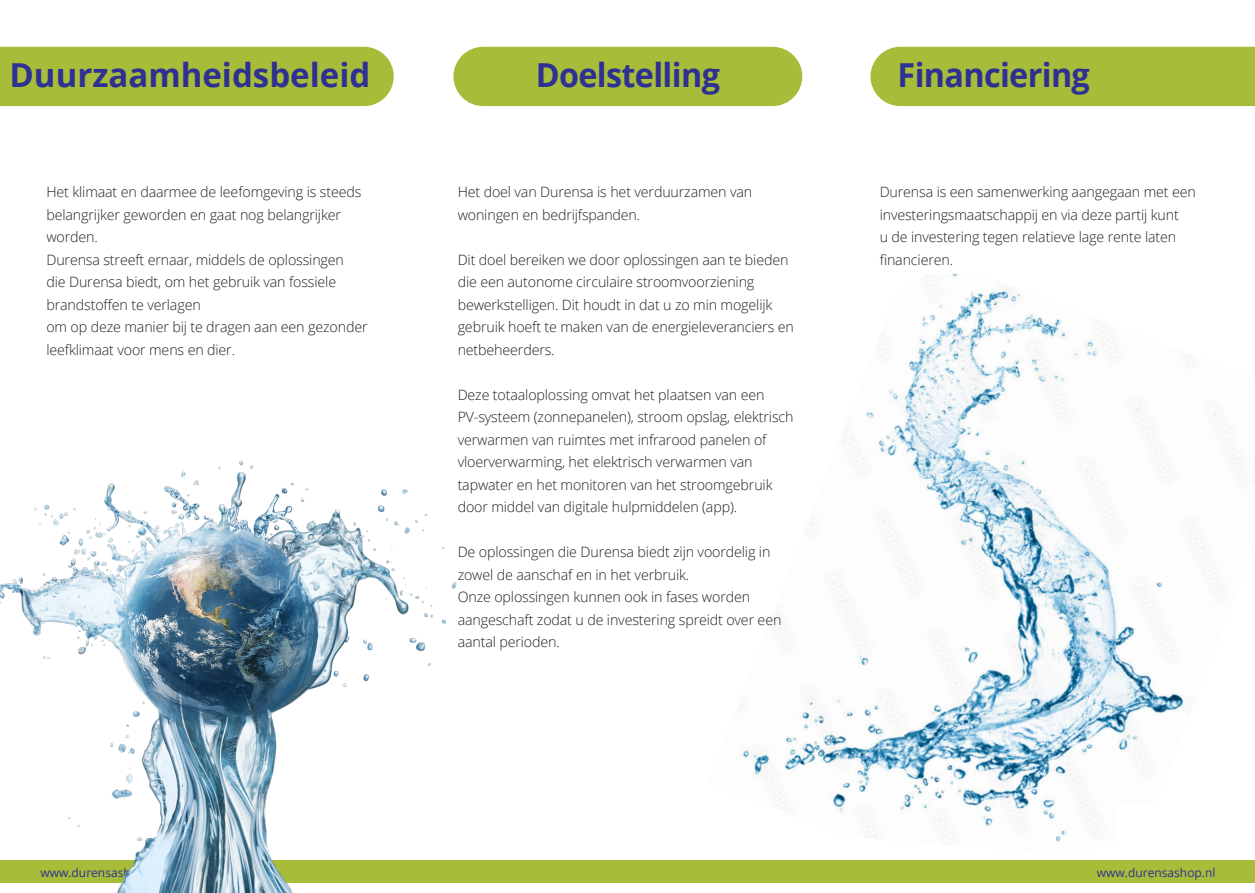
<style>
.page{position:relative;width:1255px;height:893px;background:#fff}
.page>*{position:absolute;margin:0;border:0;box-sizing:border-box;transform-origin:0 0}
.t1{font:700 33px "Open Sans";letter-spacing:-.02em;color:#2e3092}
.t2{font:700 33px "Open Sans";color:#2e3092}
.Platte_tekst{font:300 14.25px/22.5px "Open Sans";letter-spacing:-.01em;color:#231f20}
.t3{font:12px "Open Sans";color:#2e3092}
</style>
<div class="page">
<img style="left:742px;top:273px;width:504px;height:572px">
<div style="left:870px;top:47px;width:384px;height:59px;background:#a7bd39"></div>
<div style="left:0;top:47px;width:394px;height:59px;background:#a7bd39"></div>
<div style="left:453px;top:47px;width:349px;height:59px;background:#a7bd39;border-radius:30px"></div>
<div style="left:0;top:860px;width:1254px;height:23px;background:#a7bd39"></div>
<img style="left:0;top:460px;width:457px;height:433px">
<div style="left:1116px;top:804px;width:41px;height:51px;background:#fff"></div>
<p class="t2" style="left:10px;top:52px;width:362px">Duurzaamheidsbeleid</p>
<p class="t1" style="left:535px;top:52px;width:186px">Doelstelling</p>
<p class="t1" style="left:897px;top:52px;width:194px">Financiering</p>
<p class="Platte_tekst" style="left:46px;top:181px;width:316px">Het klimaat en daarmee de leefomgeving is steeds belangrijker geworden en gaat nog belangrijker worden.</p>
<p class="Platte_tekst" style="left:46px;top:248px;width:299px">Durensa streeft ernaar, middels de oplossingen die Durensa biedt, om het gebruik van fossiele brandstoffen te verlagen</p>
<p class="Platte_tekst" style="left:46px;top:316px;width:323px">om op deze manier bij te dragen aan een gezonder leefklimaat voor mens en dier.</p>
<p class="Platte_tekst" style="left:457px;top:181px;width:296px">Het doel van Durensa is het verduurzamen van woningen en bedrijfspanden.</p>
<p class="Platte_tekst" style="left:457px;top:248px;width:338px">Dit doel bereiken we door oplossingen aan te bieden die een autonome circulaire stroomvoorziening bewerkstelligen. Dit houdt in dat u zo min mogelijk gebruik hoeft te maken van de energieleveranciers en netbeheerders.</p>
<p class="Platte_tekst" style="left:457px;top:383px;width:337px">Deze totaaloplossing omvat het plaatsen van een PV-systeem (zonnepanelen), stroom opslag, elektrisch verwarmen van ruimtes met infrarood panelen of vloerverwarming, het elektrisch verwarmen van tapwater en het monitoren van het stroomgebruik door middel van digitale hulpmiddelen (app).</p>
<p class="Platte_tekst" style="left:457px;top:541px;width:314px">De oplossingen die Durensa biedt zijn voordelig in zowel de aanschaf en in het verbruik.</p>
<p class="Platte_tekst" style="left:457px;top:586px;width:325px">Onze oplossingen kunnen ook in fases worden aangeschaft zodat u de investering spreidt over een aantal perioden.</p>
<p class="Platte_tekst" style="left:879px;top:181px;width:317px">Durensa is een samenwerking aangegaan met een investeringsmaatschappij en via deze partij kunt<br>u de investering tegen relatieve lage rente laten financieren.</p>
<p class="t3" style="left:40px;top:864px;width:120px">www.durensashop.nl</p>
<p class="t3" style="left:1096px;top:864px;width:120px">www.durensashop.nl</p>
</div>
